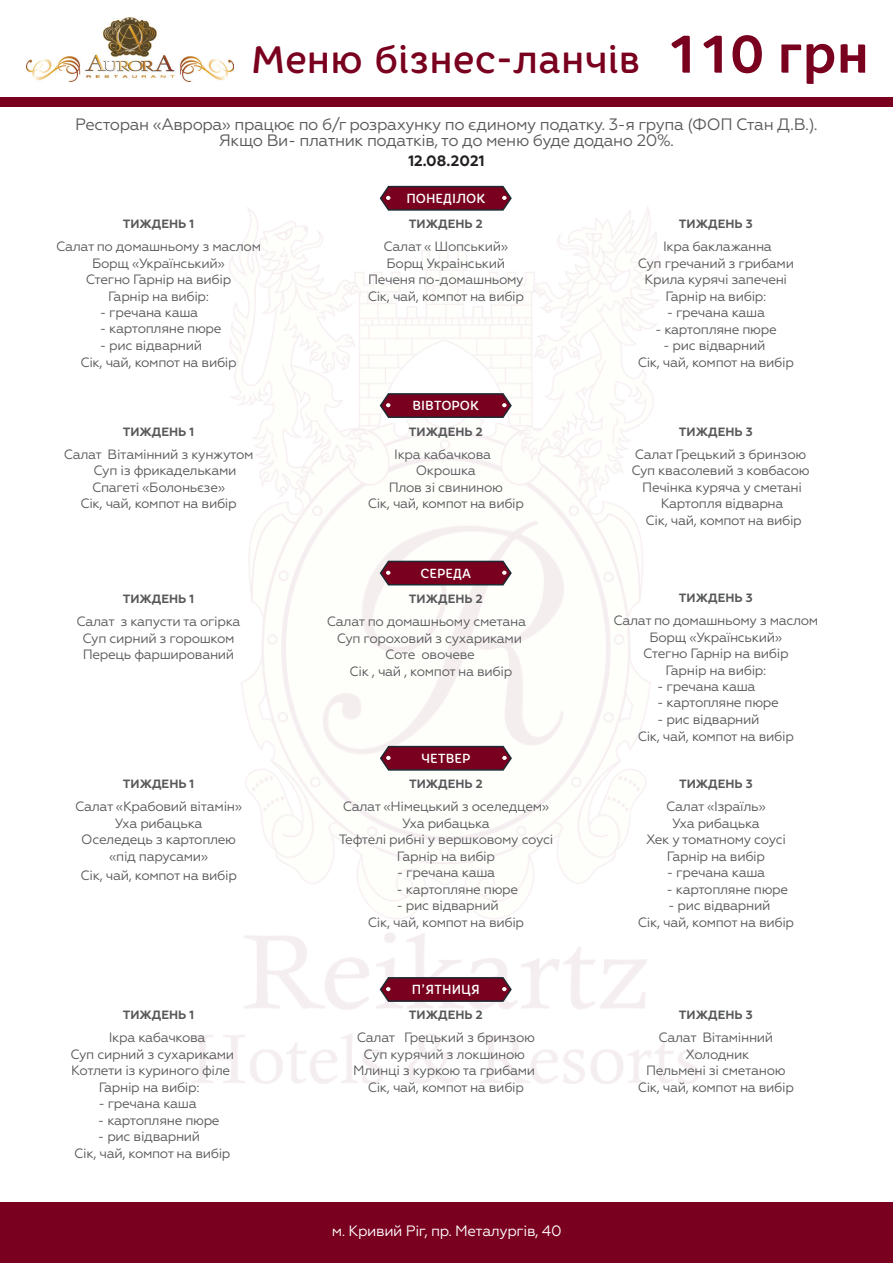
<style>
.page{position:relative;width:893px;height:1263px;background:#fff}
.page>*{position:absolute;margin:0;border:0;box-sizing:border-box;transform-origin:0 0}
.t1{font:500 38.1px "Core Rhino 55";color:#79001e}
.t2{font:16.5px/16.5px "Geometria";letter-spacing:-.025em;color:#57585a;text-align:center}
.t3{font:15px "Geometria";letter-spacing:-.025em;color:#fff}
.t4{font:700 15px "Geometria";color:#231f20}
.t5{font:13.5px/16.5px "Geometria";letter-spacing:-.025em;color:#57585a;text-align:center}
.t6{font:500 13.2px "Core Rhino 55";color:#fff}
.t7{font:700 12px "Geometria";color:#57585a}
.s1{font-family:"Core Rhino 65";font-weight:700;font-size:52.8px}
</style>
<div class="page">
<img style="left:26px;top:17px;width:207px;height:65px">
<div style="left:0;top:1203px;width:893px;height:60px;background:#79001e"></div>
<div style="left:0;top:97px;width:893px;height:9px;background:#79001e"></div>
<svg style="left:379px;top:185px;width:133px;height:26px;background:#7d233b"></svg>
<svg style="left:379px;top:559px;width:134px;height:27px;background:#822c42"></svg>
<svg style="left:379px;top:744px;width:134px;height:27px;background:#832d43"></svg>
<svg style="left:379px;top:976px;width:134px;height:27px;background:#822c43"></svg>
<svg style="left:379px;top:392px;width:134px;height:27px;background:#832c43"></svg>
<h1 class="t1" style="left:251px;top:35px;width:620px">Меню бізнес-ланчів <span class="s1">110 грн</span></h1>
<p class="t2" style="left:75px;top:116px;width:744px">Ресторан «Аврора» працює по б/г розрахунку по єдиному податку. 3-я група (ФОП Стан Д.В.).<br>Якщо Ви- платник податків, то до меню буде додано 20%.</p>
<p class="t7" style="left:123px;top:217px;width:73px">ТИЖДЕНЬ 1</p>
<p class="t5" style="left:56px;top:238px;width:206px">Салат по домашньому з маслом<br>Борщ «Український»<br>Стегно Гарнір на вибір<br>Гарнір на вибір:</p>
<p class="t5" style="left:100px;top:304px;width:100px">- гречана каша</p>
<p class="t5" style="left:100px;top:320px;width:123px">- картопляне пюре</p>
<p class="t5" style="left:100px;top:337px;width:104px">- рис відварний</p>
<p class="t5" style="left:80px;top:354px;width:158px">Сік, чай, компот на вибір</p>
<p class="t4" style="left:408px;top:152px;width:78px">12.08.2021</p>
<p class="t6" style="left:406px;top:190px;width:80px">ПОНЕДІЛОК</p>
<p class="t7" style="left:409px;top:217px;width:75px">ТИЖДЕНЬ 2</p>
<p class="t5" style="left:368px;top:238px;width:158px">Салат « Шопський»<br>Борщ Украінський<br>Печеня по-домашньому<br>Сік, чай, компот на вибір</p>
<p class="t7" style="left:679px;top:217px;width:75px">ТИЖДЕНЬ 3</p>
<p class="t5" style="left:638px;top:238px;width:158px">Ікра баклажанна<br>Суп гречаний з грибами<br>Крила курячі запечені<br>Гарнір на вибір:</p>
<p class="t5" style="left:667px;top:304px;width:100px">- гречана каша</p>
<p class="t5" style="left:655px;top:321px;width:123px">- картопляне пюре</p>
<p class="t5" style="left:638px;top:337px;width:158px">- рис відварний<br>Сік, чай, компот на вибір</p>
<p class="t6" style="left:413px;top:397px;width:68px">ВІВТОРОК</p>
<p class="t7" style="left:409px;top:424px;width:75px">ТИЖДЕНЬ 2</p>
<p class="t5" style="left:368px;top:446px;width:158px">Ікра кабачкова<br>Окрошка<br>Плов зі свининою<br>Сік, чай, компот на вибір</p>
<p class="t7" style="left:123px;top:424px;width:73px">ТИЖДЕНЬ 1</p>
<p class="t7" style="left:679px;top:424px;width:75px">ТИЖДЕНЬ 3</p>
<p class="t5" style="left:631px;top:446px;width:180px">Салат Грецький з бринзою<br>Суп квасолевий з ковбасою<br>Печінка куряча у сметані<br>Картопля відварна<br>Сік, чай, компот на вибір</p>
<p class="t5" style="left:64px;top:446px;width:191px">Салат Вітамінний з кунжутом</p>
<p class="t5" style="left:94px;top:462px;width:144px">Суп із фрикадельками</p>
<p class="t5" style="left:92px;top:479px;width:135px">Спагеті «Болоньєзе»</p>
<p class="t5" style="left:80px;top:495px;width:158px">Сік, чай, компот на вибір</p>
<p class="t7" style="left:123px;top:592px;width:73px">ТИЖДЕНЬ 1</p>
<p class="t5" style="left:76px;top:613px;width:166px">Салат з капусти та огiрка<br>Суп сирний з горошком<br>Перець фарширований</p>
<p class="t7" style="left:123px;top:777px;width:73px">ТИЖДЕНЬ 1</p>
<p class="t5" style="left:75px;top:798px;width:169px">Салат «Крабовий вітамін»<br>Уха рибацька<br>Оселедець з картоплею «під парусами»</p>
<p class="t5" style="left:81px;top:867px;width:158px">Сік, чай, компот на вибір</p>
<p class="t7" style="left:123px;top:1008px;width:73px">ТИЖДЕНЬ 1</p>
<p class="t5" style="left:109px;top:1029px;width:98px">Ікра кабачкова</p>
<p class="t5" style="left:70px;top:1046px;width:165px">Суп сирний з сухариками</p>
<p class="t5" style="left:71px;top:1062px;width:160px">Котлети iз куриного фiле</p>
<p class="t5" style="left:99px;top:1079px;width:102px">Гарнір на вибір:</p>
<p class="t5" style="left:98px;top:1095px;width:100px">- гречана каша</p>
<p class="t5" style="left:98px;top:1112px;width:123px">- картопляне пюре</p>
<p class="t5" style="left:74px;top:1128px;width:158px">- рис відварний<br>Сік, чай, компот на вибір</p>
<p class="t6" style="left:420px;top:565px;width:52px">СЕРЕДА</p>
<p class="t7" style="left:409px;top:592px;width:75px">ТИЖДЕНЬ 2</p>
<p class="t5" style="left:327px;top:613px;width:201px">Салат по домашньому сметана</p>
<p class="t5" style="left:337px;top:630px;width:187px">Суп гороховий з сухариками</p>
<p class="t5" style="left:385px;top:646px;width:91px">Соте овочеве</p>
<p class="t5" style="left:350px;top:663px;width:164px">Сік , чай , компот на вибір</p>
<p class="t6" style="left:421px;top:750px;width:51px">ЧЕТВЕР</p>
<p class="t7" style="left:409px;top:777px;width:75px">ТИЖДЕНЬ 2</p>
<p class="t5" style="left:339px;top:798px;width:216px">Салат «Німецький з оселедцем»<br>Уха рибацька<br>Тефтелі рибні у вершковому соусі<br>Гарнір на вибір</p>
<p class="t5" style="left:397px;top:864px;width:100px">- гречана каша</p>
<p class="t5" style="left:396px;top:881px;width:123px">- картопляне пюре</p>
<p class="t5" style="left:368px;top:897px;width:158px">- рис відварний<br>Сік, чай, компот на вибір</p>
<p class="t6" style="left:412px;top:981px;width:70px">П’ЯТНИЦЯ</p>
<p class="t7" style="left:409px;top:1008px;width:75px">ТИЖДЕНЬ 2</p>
<p class="t5" style="left:353px;top:1029px;width:183px">Салат Грецький з бринзою<br>Суп курячий з локшиною<br>Млинці з куркою та грибами<br>Сік, чай, компот на вибір</p>
<p class="t3" style="left:332px;top:1222px;width:231px">м. Кривий Ріг, пр. Металургів, 40</p>
<p class="t7" style="left:679px;top:591px;width:75px">ТИЖДЕНЬ 3</p>
<p class="t5" style="left:613px;top:612px;width:206px">Салат по домашньому з маслом<br>Борщ «Український»<br>Стегно Гарнір на вибір<br>Гарнір на вибір:</p>
<p class="t5" style="left:657px;top:678px;width:100px">- гречана каша</p>
<p class="t5" style="left:657px;top:694px;width:123px">- картопляне пюре</p>
<p class="t5" style="left:657px;top:711px;width:104px">- рис відварний</p>
<p class="t5" style="left:638px;top:728px;width:158px">Сік, чай, компот на вибір</p>
<p class="t7" style="left:679px;top:777px;width:75px">ТИЖДЕНЬ 3</p>
<p class="t5" style="left:646px;top:798px;width:142px">Салат «Ізраїль»<br>Уха рибацька<br>Хек у томатному соусі<br>Гарнір на вибір</p>
<p class="t5" style="left:667px;top:864px;width:100px">- гречана каша</p>
<p class="t5" style="left:666px;top:881px;width:123px">- картопляне пюре</p>
<p class="t5" style="left:638px;top:897px;width:158px">- рис відварний<br>Сік, чай, компот на вибір</p>
<p class="t7" style="left:679px;top:1008px;width:75px">ТИЖДЕНЬ 3</p>
<p class="t5" style="left:638px;top:1029px;width:158px">Салат Вітамінний<br>Холодник<br>Пельмені зі сметаною<br>Сік, чай, компот на вибір</p>
</div>
